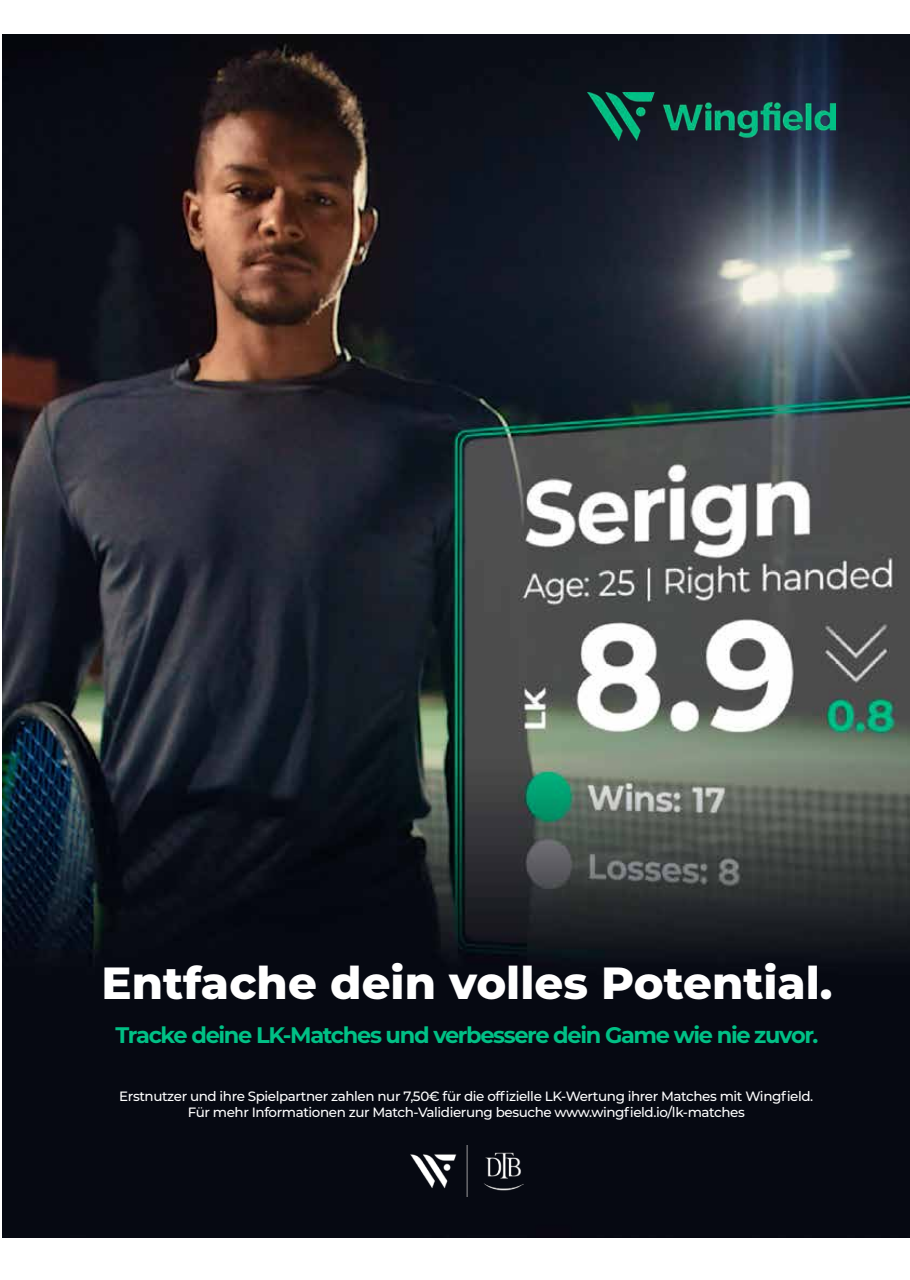
<style>
.page{position:relative;width:910px;height:1280px;background:#fff}
.page>*{position:absolute;margin:0;border:0;box-sizing:border-box;transform-origin:0 0}
.t1{font:800 45px "Montserrat";color:#fff}
.t2{font:700 22.5px "Montserrat";letter-spacing:-.06em;color:#00c085}
.t3{font:500 13.5px/16.2px "Montserrat";letter-spacing:-.03em;color:#fff;text-align:center}
</style>
<div class="page">
<img style="left:2px;top:34px;width:908px;height:1203px">
<img style="left:588px;top:92px;width:248px;height:49px">
<img style="left:411px;top:1145px;width:113px;height:51px">
<h1 class="t1" style="left:101px;top:950px;width:733px">Entfache dein volles Potential.</h1>
<h2 class="t2" style="left:116px;top:1019px;width:704px">Tracke deine LK-Matches und verbessere dein Game wie nie zuvor.</h2>
<p class="t3" style="left:119px;top:1087px;width:695px">Erstnutzer und ihre Spielpartner zahlen nur 7,50€ für die offizielle LK-Wertung ihrer Matches mit Wingfield.<br>Für mehr Informationen zur Match-Validierung besuche www.wingfield.io/lk-matches</p>
</div>
